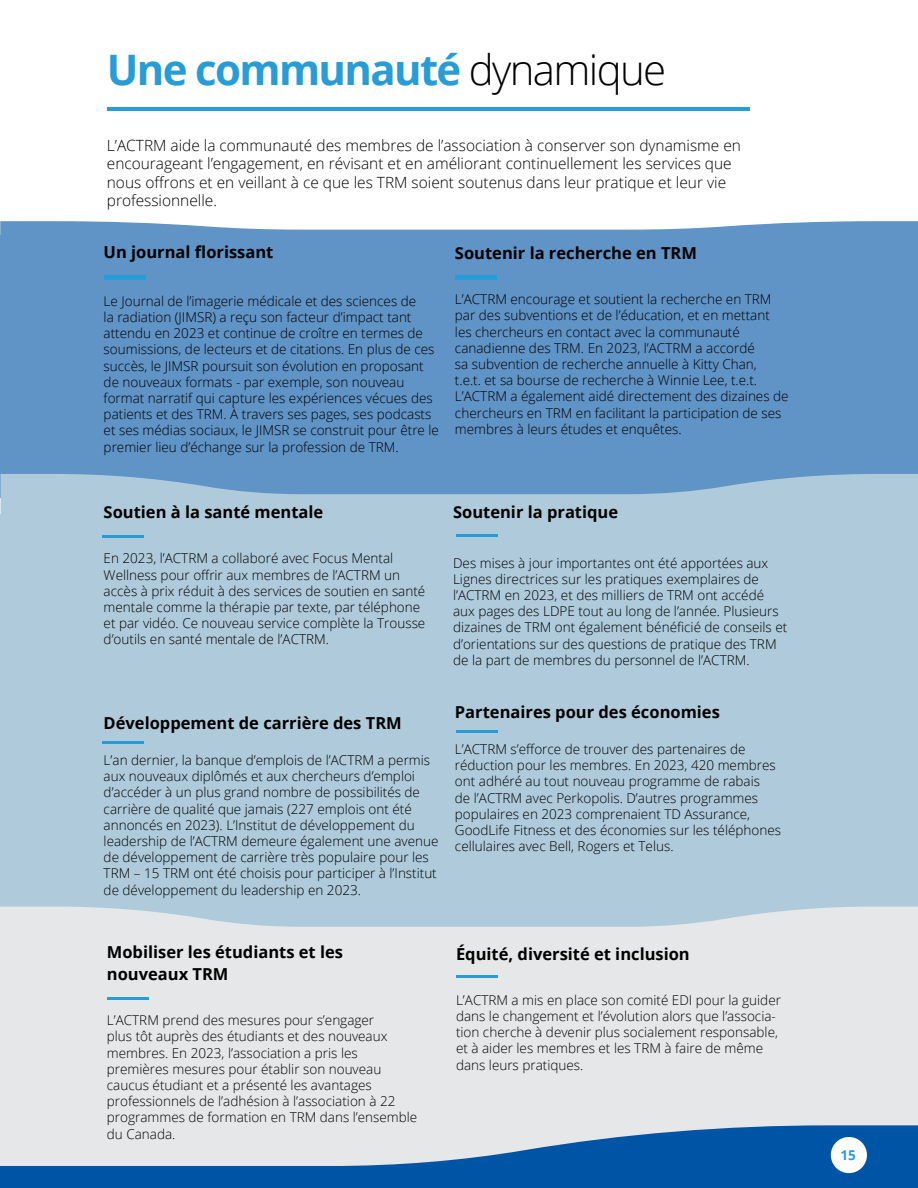
<style>
.page{position:relative;width:918px;height:1188px;background:#fff}
.page>*{position:absolute;margin:0;border:0;box-sizing:border-box;transform-origin:0 0}
.t1{font:700 42px "Open Sans";letter-spacing:-.04em;color:#289cd7}
.t2{font:700 16.5px/21.6px "Open Sans";color:#000}
.t3{font:300 15.45px/18.6px "Open Sans";color:#000}
.t4{font:300 13.5px/16.2px "Open Sans";color:#000}
.t5{font:700 13.5px "Open Sans";color:#289cd7}
.s1{font-weight:300;color:#000}
</style>
<div class="page">
<div style="left:1px;top:928px;width:917px;height:260px;background:#e6e7e8"></div>
<div style="left:0;top:235px;width:918px;height:263px;background:#6093c6"></div>
<div style="left:0;top:514px;width:918px;height:437px;background:#afcbdb"></div>
<svg style="left:0;top:907px;width:918px;height:56px;fill:#e6e7e8"></svg>
<svg style="left:1px;top:474px;width:917px;height:40px;fill:#afcbdb"></svg>
<svg style="left:0;top:221px;width:918px;height:14px"></svg>
<hr style="left:107px;top:997px;width:41px;height:3px;background:#289cd7">
<hr style="left:456px;top:975px;width:41px;height:3px;background:#289cd7">
<svg style="left:0;top:1125px;width:918px;height:63px;fill:#0054a6"></svg>
<div style="left:831px;top:1137px;width:36px;height:36px;background:#fff;border-radius:50%"></div>
<hr style="left:107px;top:107px;width:643px;height:3px;background:#289cd7">
<div style="left:455px;top:275px;width:42px;height:5px;background:#289cd7"></div>
<hr style="left:102px;top:535px;width:42px;height:3px;background:#289cd7">
<hr style="left:456px;top:534px;width:41px;height:3px;background:#289cd7">
<hr style="left:102px;top:741px;width:42px;height:3px;background:#289cd7">
<hr style="left:456px;top:730px;width:41px;height:3px;background:#289cd7">
<div style="left:105px;top:275px;width:41px;height:5px;background:#289cd7"></div>
<h1 class="t1" style="left:107px;top:40px;width:561px">Une communauté <span class="s1">dynamique</span></h1>
<p class="t3" style="left:107px;top:135px;width:636px">L’ACTRM aide la communauté des membres de l’association à conserver son dynamisme en encourageant l’engagement, en révisant et en améliorant continuellement les services que nous offrons et en veillant à ce que les TRM soient soutenus dans leur pratique et leur vie professionnelle.</p>
<p class="t2" style="left:104px;top:241px;width:171px">Un journal florissant</p>
<p class="t4" style="left:104px;top:293px;width:337px">Le Journal de l’imagerie médicale et des sciences de<br>la radiation (JIMSR) a reçu son facteur d’impact tant attendu en 2023 et continue de croître en termes de soumissions, de lecteurs et de citations. En plus de ces succès, le JIMSR poursuit son évolution en proposant de nouveaux formats - par exemple, son nouveau format narratif qui capture les expériences vécues des patients et des TRM. À travers ses pages, ses podcasts et ses médias sociaux, le JIMSR se construit pour être le premier lieu d’échange sur la profession de TRM.</p>
<p class="t2" style="left:455px;top:242px;width:244px">Soutenir la recherche en TRM</p>
<p class="t4" style="left:455px;top:291px;width:335px">L’ACTRM encourage et soutient la recherche en TRM par des subventions et de l’éducation, et en mettant les chercheurs en contact avec la communauté canadienne des TRM. En 2023, l’ACTRM a accordé<br>sa subvention de recherche annuelle à Kitty Chan,<br>t.e.t. et sa bourse de recherche à Winnie Lee, t.e.t.<br>L’ACTRM a également aidé directement des dizaines de chercheurs en TRM en facilitant la participation de ses membres à leurs études et enquêtes.</p>
<p class="t2" style="left:104px;top:501px;width:221px">Soutien à la santé mentale</p>
<p class="t4" style="left:104px;top:550px;width:323px">En 2023, l’ACTRM a collaboré avec Focus Mental Wellness pour offrir aux membres de l’ACTRM un accès à prix réduit à des services de soutien en santé mentale comme la thérapie par texte, par téléphone et par vidéo. Ce nouveau service complète la Trousse d’outils en santé mentale de l’ACTRM.</p>
<p class="t2" style="left:104px;top:711px;width:300px">Développement de carrière des TRM</p>
<p class="t4" style="left:104px;top:752px;width:336px">L’an dernier, la banque d’emplois de l’ACTRM a permis aux nouveaux diplômés et aux chercheurs d’emploi d’accéder à un plus grand nombre de possibilités de carrière de qualité que jamais (227 emplois ont été annoncés en 2023). L’Institut de développement du leadership de l’ACTRM demeure également une avenue de développement de carrière très populaire pour les TRM – 15 TRM ont été choisis pour participer à l’Institut de développement du leadership en 2023.</p>
<p class="t2" style="left:453px;top:501px;width:167px">Soutenir la pratique</p>
<p class="t4" style="left:453px;top:554px;width:336px">Des mises à jour importantes ont été apportées aux Lignes directrices sur les pratiques exemplaires de l’ACTRM en 2023, et des milliers de TRM ont accédé aux pages des LDPE tout au long de l’année. Plusieurs dizaines de TRM ont également bénéficié de conseils et d’orientations sur des questions de pratique des TRM de la part de membres du personnel de l’ACTRM.</p>
<p class="t2" style="left:455px;top:700px;width:266px">Partenaires pour des économies</p>
<p class="t4" style="left:455px;top:741px;width:328px">L’ACTRM s’efforce de trouver des partenaires de réduction pour les membres. En 2023, 420 membres ont adhéré au tout nouveau programme de rabais<br>de l’ACTRM avec Perkopolis. D’autres programmes populaires en 2023 comprenaient TD Assurance, GoodLife Fitness et des économies sur les téléphones cellulaires avec Bell, Rogers et Telus.</p>
<p class="t2" style="left:107px;top:941px;width:238px">Mobiliser les étudiants et les nouveaux TRM</p>
<p class="t4" style="left:107px;top:1012px;width:312px">L’ACTRM prend des mesures pour s’engager<br>plus tôt auprès des étudiants et des nouveaux membres. En 2023, l’association a pris les premières mesures pour établir son nouveau caucus étudiant et a présenté les avantages professionnels de l’adhésion à l’association à 22 programmes de formation en TRM dans l’ensemble du Canada.</p>
<p class="t2" style="left:456px;top:942px;width:235px">Équité, diversité et inclusion</p>
<p class="t4" style="left:456px;top:991px;width:326px">L’ACTRM a mis en place son comité EDI pour la guider dans le changement et l’évolution alors que l’associa&shy;tion cherche à devenir plus socialement responsable, et à aider les membres et les TRM à faire de même dans leurs pratiques.</p>
<p class="t5" style="left:840px;top:1146px;width:17px">15</p>
</div>
